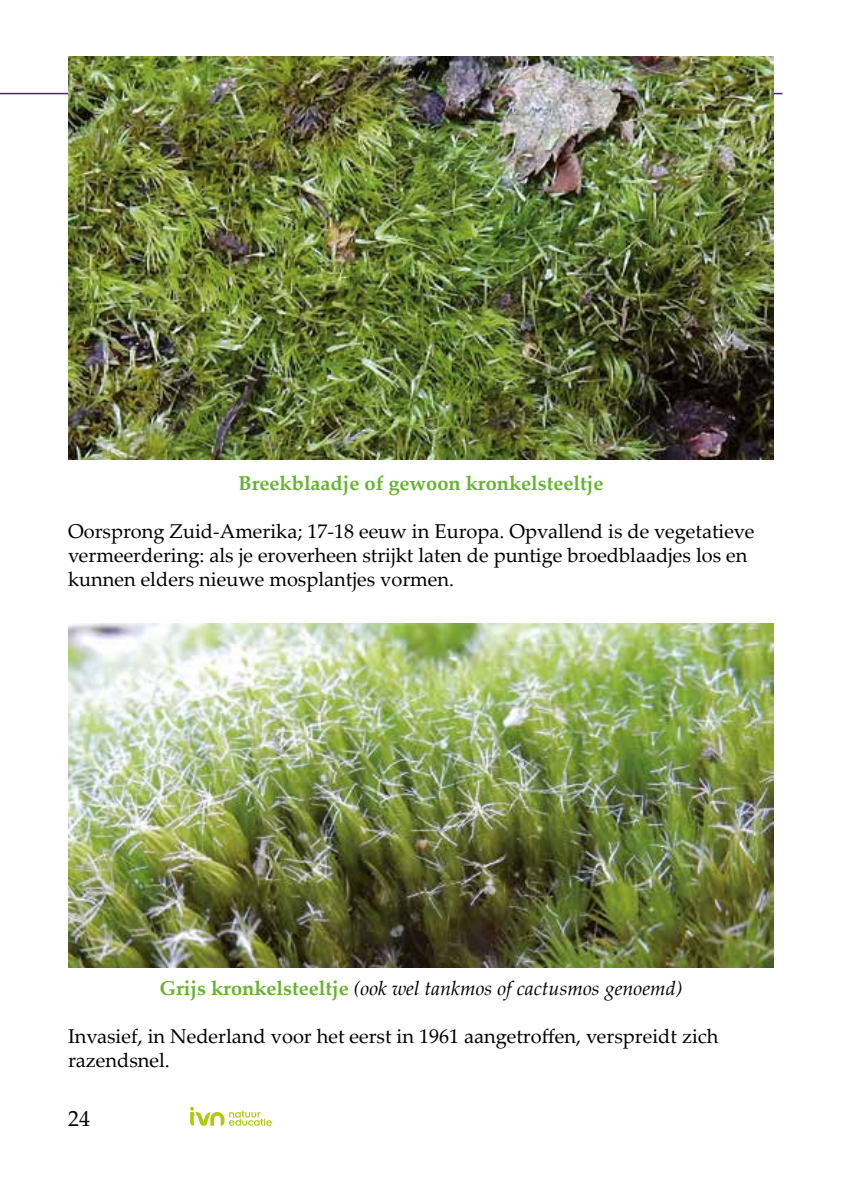
<style>
.page{position:relative;width:842px;height:1191px;background:#fff}
.page>*{position:absolute;margin:0;border:0;box-sizing:border-box;transform-origin:0 0}
.t1{font:22px "Palatino Linotype";color:#000}
.t2{font:20px/24px "Palatino Linotype";color:#000}
.t3{font:italic 20px "Palatino Linotype";color:#000}
.t4{font:700 20px "Palatino Linotype";color:#65b32e}
.s1{font-weight:700;font-style:normal;color:#65b32e}
</style>
<div class="page">
<hr style="left:0;top:93px;width:782px;height:1px;background:#462778">
<svg style="left:190px;top:1106px;width:82px;height:19px"></svg>
<img style="left:68px;top:57px;width:706px;height:403px">
<img style="left:68px;top:624px;width:706px;height:343px">
<p class="t4" style="left:239px;top:469px;width:366px">Breekblaadje of gewoon kronkelsteeltje</p>
<p class="t2" style="left:68px;top:519px;width:688px">Oorsprong Zuid-Amerika; 17-18 eeuw in Europa. Opvallend is de vegetatieve vermeerdering: als je eroverheen strijkt laten de puntige broedblaadjes los en kunnen elders nieuwe mosplantjes vormen.</p>
<p class="t3" style="left:159px;top:973px;width:525px"><span class="s1">Grijs kronkelsteeltje</span> (ook wel tankmos of cactusmos genoemd)</p>
<p class="t2" style="left:68px;top:1023px;width:652px">Invasief, in Nederland voor het eerst in 1961 aangetroffen, verspreidt zich razendsnel.</p>
<p class="t1" style="left:68px;top:1102px;width:23px">24</p>
</div>
